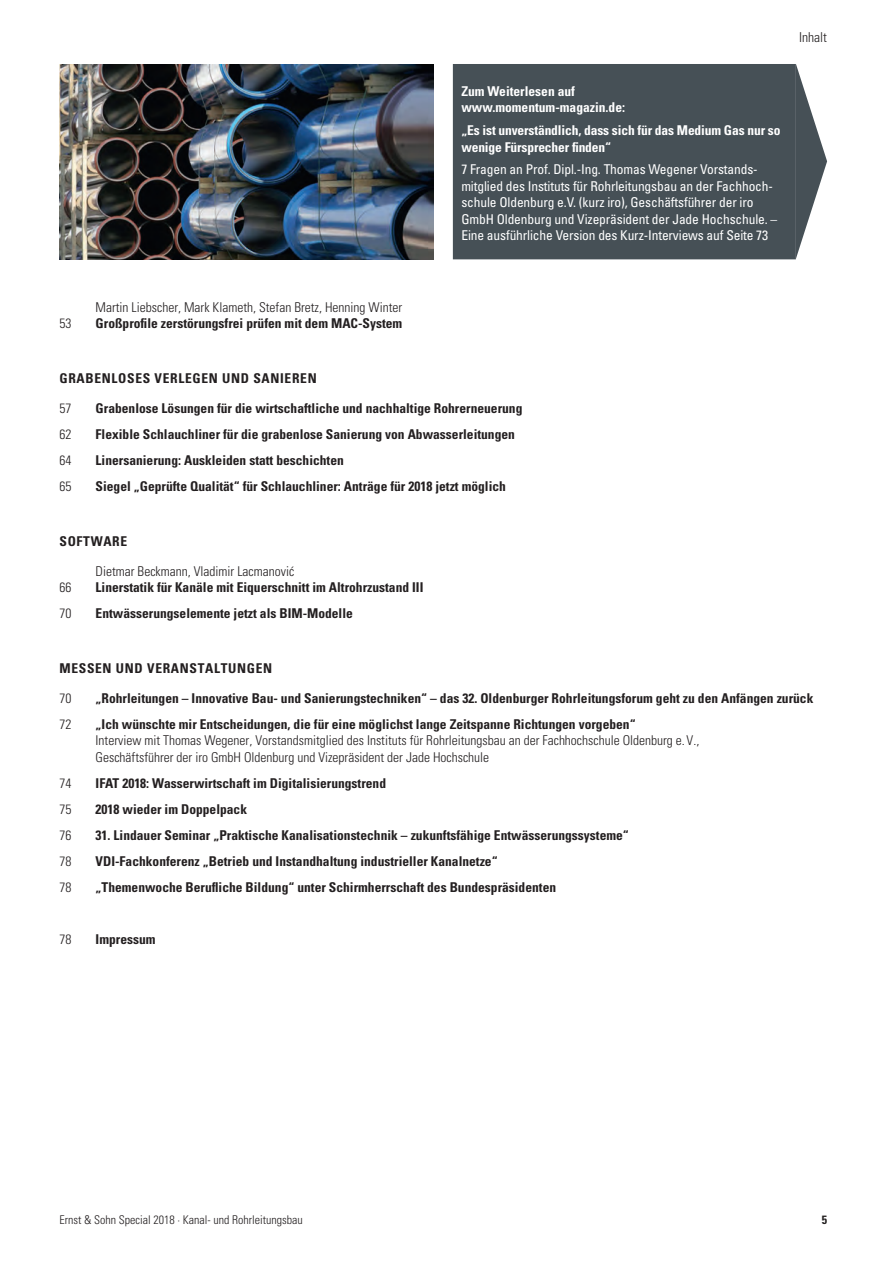
<style>
.page{position:relative;width:893px;height:1263px;background:#fff}
.page>*{position:absolute;margin:0;border:0;box-sizing:border-box;transform-origin:0 0}
.t1{font:300 condensed 13.65px "Univers LT Std";color:#231f20}
.TOC_body_text{font:700 condensed 13.5px "Univers LT Std";color:#231f20}
.TOC_body_text-2{font:300 condensed 13.5px/16.5px "Univers LT Std";color:#231f20}
.Inhaltsverzeichnis{font:condensed 13.5px/16.5px "Univers LT Std";letter-spacing:-.01em;color:#fff}
.Inhaltsverzeichnis-2{font:700 condensed 13.5px/16.5px "Univers LT Std";letter-spacing:-.01em;color:#fff}
.TOC_body_text-3{font:700 condensed 13.5px "Univers LT Std";letter-spacing:.05em;color:#231f20}
.t2{font:300 condensed 12px "Univers LT Std";color:#231f20}
.t3{font:700 condensed 12px "Univers LT Std";color:#231f20}
.s1{font-weight:700}
</style>
<div class="page">
<img style="left:59px;top:64px;width:375px;height:195px">
<div style="left:453px;top:64px;width:343px;height:195px;background:#465056"></div>
<svg style="left:796px;top:64px;width:31px;height:195px"></svg>
<p class="Inhaltsverzeichnis-2" style="left:461px;top:83px;width:165px">Zum Weiterlesen auf www.momentum-magazin.de:</p>
<p class="Inhaltsverzeichnis-2" style="left:461px;top:122px;width:321px">„Es ist unverständlich, dass sich für das Medium Gas nur so wenige Fürsprecher finden“</p>
<p class="Inhaltsverzeichnis" style="left:461px;top:161px;width:317px">7 Fragen an Prof. Dipl.-Ing. Thomas Wegener Vorstands&shy;mitglied des Instituts für Rohrleitungsbau an der Fachhoch&shy;schule Oldenburg e.V. (kurz iro), Geschäftsführer der iro GmbH Oldenburg und Vizepräsident der Jade Hochschule. – Eine ausführliche Version des Kurz-Interviews auf Seite 73</p>
<p class="t1" style="left:799px;top:29px;width:30px">Inhalt</p>
<p class="TOC_body_text-2" style="left:96px;top:299px;width:308px">Martin Liebscher, Mark Klameth, Stefan Bretz, Henning Winter</p>
<p class="TOC_body_text-2" style="left:59px;top:315px;width:13px">53</p>
<p class="TOC_body_text" style="left:96px;top:315px;width:308px">Großprofile zerstörungsfrei prüfen mit dem MAC-System</p>
<p class="TOC_body_text-3" style="left:59px;top:370px;width:259px">GRABENLOSES VERLEGEN UND SANIEREN</p>
<p class="TOC_body_text-2" style="left:59px;top:400px;width:13px">57</p>
<p class="TOC_body_text" style="left:96px;top:400px;width:428px">Grabenlose Lösungen für die wirtschaftliche und nachhaltige Rohrerneuerung</p>
<p class="TOC_body_text-2" style="left:59px;top:426px;width:13px">62</p>
<p class="TOC_body_text" style="left:96px;top:426px;width:421px">Flexible Schlauchliner für die grabenlose Sanierung von Abwasserleitungen</p>
<p class="TOC_body_text-2" style="left:59px;top:452px;width:13px">64</p>
<p class="TOC_body_text" style="left:96px;top:452px;width:250px">Linersanierung: Auskleiden statt beschichten</p>
<p class="TOC_body_text-2" style="left:59px;top:478px;width:13px">65</p>
<p class="TOC_body_text" style="left:96px;top:478px;width:412px">Siegel „Geprüfte Qualität“ für Schlauchliner: Anträge für 2018 jetzt möglich</p>
<p class="TOC_body_text-3" style="left:59px;top:532px;width:69px">SOFTWARE</p>
<p class="TOC_body_text-2" style="left:96px;top:562px;width:200px">Dietmar Beckmann, Vladimir Lacmanovic´</p>
<p class="TOC_body_text-2" style="left:59px;top:579px;width:13px">66</p>
<p class="TOC_body_text" style="left:96px;top:579px;width:329px">Linerstatik für Kanäle mit Eiquerschnitt im Altrohrzustand III</p>
<p class="TOC_body_text-2" style="left:59px;top:605px;width:13px">70</p>
<p class="TOC_body_text" style="left:96px;top:605px;width:259px">Entwässerungselemente jetzt als BIM-Modelle</p>
<p class="TOC_body_text-3" style="left:59px;top:660px;width:214px">MESSEN UND VERANSTALTUNGEN</p>
<p class="TOC_body_text-2" style="left:59px;top:690px;width:13px">70</p>
<p class="TOC_body_text" style="left:96px;top:690px;width:719px">„Rohrleitungen – Innovative Bau- und Sanierungstechniken“ – das 32. Oldenburger Rohrleitungsforum geht zu den Anfängen zurück</p>
<p class="TOC_body_text-2" style="left:59px;top:716px;width:13px">72</p>
<p class="TOC_body_text-2" style="left:96px;top:716px;width:605px"><span class="s1">„Ich wünschte mir Entscheidungen, die für eine möglichst lange Zeitspanne Richtungen vorgeben“<br></span>Interview mit Thomas Wegener, Vorstandsmitglied des Instituts für Rohrleitungsbau an der Fachhochschule Oldenburg e.V.,<br>Geschäftsführer der iro GmbH Oldenburg und Vizepräsident der Jade Hochschule</p>
<p class="TOC_body_text-2" style="left:59px;top:775px;width:13px">74</p>
<p class="TOC_body_text" style="left:96px;top:775px;width:292px">IFAT 2018: Wasserwirtschaft im Digitalisierungstrend</p>
<p class="TOC_body_text-2" style="left:59px;top:801px;width:13px">75</p>
<p class="TOC_body_text" style="left:96px;top:801px;width:153px">2018 wieder im Doppelpack</p>
<p class="TOC_body_text-2" style="left:59px;top:827px;width:13px">76</p>
<p class="TOC_body_text" style="left:96px;top:827px;width:535px">31. Lindauer Seminar „Praktische Kanalisationstechnik – zukunftsfähige Entwässerungssysteme“</p>
<p class="TOC_body_text-2" style="left:59px;top:853px;width:13px">78</p>
<p class="TOC_body_text" style="left:96px;top:853px;width:403px">VDI-Fachkonferenz „Betrieb und Instandhaltung industrieller Kanalnetze“</p>
<p class="TOC_body_text-2" style="left:59px;top:879px;width:13px">78</p>
<p class="TOC_body_text" style="left:96px;top:879px;width:462px">„Themenwoche Berufliche Bildung“ unter Schirmherrschaft des Bundespräsidenten</p>
<p class="TOC_body_text-2" style="left:59px;top:931px;width:13px">78</p>
<p class="TOC_body_text" style="left:96px;top:931px;width:61px">Impressum</p>
<p class="t2" style="left:59px;top:1212px;width:245px">Ernst &amp; Sohn Special 2018 · Kanal- und Rohrleitungsbau</p>
<p class="t3" style="left:822px;top:1212px;width:7px">5</p>
</div>
